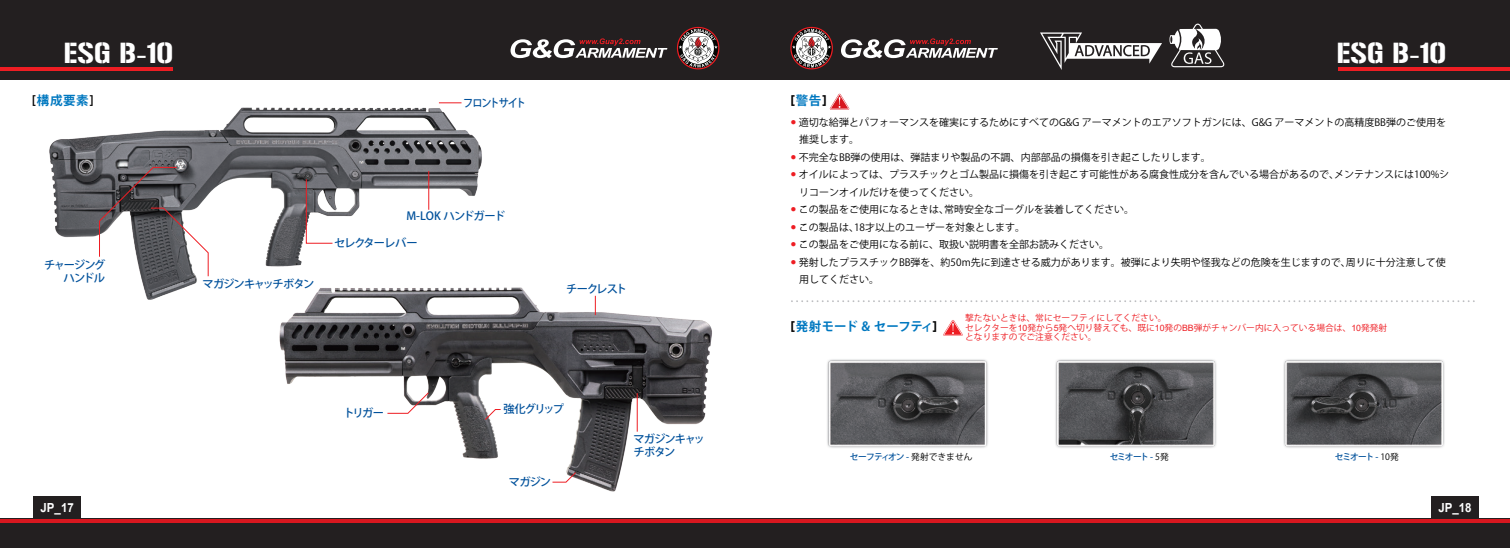
<style>
.page{position:relative;width:1510px;height:548px;background:#fff}
.page>*{position:absolute;margin:0;border:0;box-sizing:border-box;transform-origin:0 0}
.t1{font:28.75px "Gunplay";color:#fff}
.t2{font:700 12.5px "Koz Go Pro";letter-spacing:-.015em;color:#0078c0}
.t3{font:700 12.5px "Arial";color:#fff;scale:.92 1}
.t4{font:700 12.5px "Koz Go Pro";letter-spacing:.01em;color:#0078c0}
.t5{font:700 12.5px "DIN Pro";color:#000}
.t6{font:500 11.25px/13.5px "Koz Go Pro";letter-spacing:-.1em;color:#01519b;text-align:right}
.t7{font:500 11.25px/13.5px "Koz Go Pro";letter-spacing:-.08em;color:#01519b}
.t8{font:500 11.25px "Koz Go Pro";letter-spacing:-.05em;color:#01519b}
.t9{font:500 11.25px "Koz Go Pro";letter-spacing:-.1em;color:#01519b;scale:.9 1}
.t10{font:10px/17.5px "Koz Go Pro";color:#000}
.t11{font:8.75px/9.4px "Koz Go Pr 6 N";color:#ee1d23}
.t12{font:500 8.75px "Koz Go Pro";letter-spacing:-.13em;color:#01519b}
.t13{font:500 8.75px "Koz Go Pro";letter-spacing:-.11em;color:#01519b}
.s1{font-family:"DIN Pro";font-weight:500;color:#000}
.s2{font-family:"Koz Go Pro";color:#0078c0}
.s3{font-family:"Arial";color:#ee1d23}
.s4{font-family:"DIN Pro";color:#000}
.s5{font-family:"Arial"}
.s6{font-weight:400;color:#000}
</style>
<div class="page">
<img style="left:21px;top:79px;width:1467px;height:439px">
<div style="left:0;top:0;width:1509px;height:79px;background:#231f20"></div>
<hr style="left:0;top:67px;width:172px;height:4px;background:#ee1d23">
<hr style="left:1338px;top:67px;width:171px;height:4px;background:#ee1d23">
<div style="left:0;top:518px;width:1509px;height:29px;background:#231f20"></div>
<hr style="left:0;top:522px;width:1509px;height:1px;background:#d7171f">
<svg style="left:841px;top:38px;width:156px;height:20px"></svg>
<svg style="left:510px;top:38px;width:157px;height:20px"></svg>
<svg style="left:1169px;top:24px;width:55px;height:43px"></svg>
<div style="left:33px;top:495px;width:48px;height:27px;background:#231f20"></div>
<div style="left:1431px;top:495px;width:47px;height:27px;background:#231f20"></div>
<svg style="left:1040px;top:32px;width:122px;height:38px"></svg>
<hr style="left:0;top:519px;width:1509px;height:3px;background:#d7171f">
<svg style="left:677px;top:27px;width:42px;height:42px"></svg>
<svg style="left:790px;top:27px;width:43px;height:42px"></svg>
<svg style="left:829px;top:94px;width:20px;height:16px"></svg>
<svg style="left:943px;top:320px;width:19px;height:15px"></svg>
<svg style="left:792px;top:300px;width:683px;height:2px"></svg>
<svg style="left:439px;top:102px;width:22px;height:1px"></svg>
<svg style="left:386px;top:391px;width:44px;height:23px"></svg>
<svg style="left:551px;top:471px;width:26px;height:12px"></svg>
<svg style="left:484px;top:408px;width:17px;height:13px"></svg>
<svg style="left:305px;top:178px;width:28px;height:66px"></svg>
<hr style="left:428px;top:171px;width:1px;height:39px;background:#ee1d23">
<hr style="left:637px;top:393px;width:1px;height:38px;background:#ee1d23">
<svg style="left:595px;top:296px;width:1px;height:19px"></svg>
<svg style="left:99px;top:166px;width:110px;height:111px"></svg>
<h1 class="t1" style="left:64px;top:32px;width:111px">ESG B-10</h1>
<h1 class="t1" style="left:1336px;top:32px;width:111px">ESG B-10</h1>
<p class="t4" style="left:32px;top:92px;width:63px"><span class="s1">[</span>構成要素<span class="s1">]</span></p>
<p class="t5" style="left:790px;top:92px;width:38px">[<span class="s2">警告</span>]</p>
<p class="t10" style="left:799px;top:113px;width:648px;text-indent:-9px"><span class="s3">●</span> 適切な給弾とパフォーマンスを確実にするためにすべてのG&amp;G アーマメントのエアソフトガンには、G&amp;G アーマメントの高精度BB弾のご使用を推奨します。</p>
<p class="t10" style="left:790px;top:148px;width:422px"><span class="s3">●</span> 不完全なBB弾の使用は、弾詰まりや製品の不調、内部部品の損傷を引き起こしたりします。</p>
<p class="t10" style="left:799px;top:166px;width:651px;text-indent:-9px"><span class="s3">●</span> オイルによっては、プラスチックとゴム製品に損傷を引き起こす可能性がある腐食性成分を含んでいる場合があるので､メンテナンスには100%シリコーンオイルだけを使ってください。</p>
<p class="t10" style="left:790px;top:201px;width:345px"><span class="s3">●</span> この製品をご使用になるときは､常時安全なゴーグルを装着してください。</p>
<p class="t10" style="left:790px;top:218px;width:236px"><span class="s3">●</span> この製品は､18才以上のユーザーを対象とします。</p>
<p class="t10" style="left:790px;top:236px;width:320px"><span class="s3">●</span> この製品をご使用になる前に、取扱い説明書を全部お読みください。</p>
<p class="t10" style="left:799px;top:253px;width:648px;text-indent:-9px"><span class="s3">●</span> 発射したプラスチックBB弾を、約50m先に到達させる威力があります。被弾により失明や怪我などの危険を生じますので､周りに十分注意して使用してください。</p>
<p class="t9" style="left:463px;top:95px;width:71px">フロントサイト</p>
<p class="t8" style="left:406px;top:208px;width:100px">M-LOK ハンドガード</p>
<p class="t6" style="left:334px;top:237px;width:85px">セレクターレバー</p>
<p class="t6" style="left:44px;top:258px;width:63px">チャージングハンドル</p>
<p class="t6" style="left:203px;top:278px;width:113px">マガジンキャッチボタン</p>
<p class="t6" style="left:566px;top:282px;width:62px">チークレスト</p>
<p class="t6" style="left:343px;top:407px;width:42px">トリガー</p>
<p class="t6" style="left:503px;top:402px;width:62px">強化グリップ</p>
<p class="t6" style="left:509px;top:475px;width:44px">マガジン</p>
<p class="t7" style="left:633px;top:432px;width:73px">マガジンキャッチボタン</p>
<p class="t2" style="left:790px;top:318px;width:148px"><span class="s4">[</span>発射モード &amp; セーフティ<span class="s4">]</span></p>
<p class="t11" style="left:965px;top:313px;width:423px">撃たないときは、常にセーフティにしてください。<br>セレクターを<span class="s5">10</span>発から<span class="s5">5</span>発へ切り替えても、既に<span class="s5">10</span>発の<span class="s5">BB</span>弾がチャンバー内に入っている場合は、<span class="s5">10</span>発発射となりますのでご注意ください。</p>
<p class="t13" style="left:850px;top:451px;width:124px">セーフティオン - <span class="s6">発射できません</span></p>
<p class="t12" style="left:1334px;top:451px;width:65px">セミオート - <span class="s6">10発</span></p>
<p class="t12" style="left:1109px;top:451px;width:61px">セミオート - <span class="s6">5発</span></p>
<p class="t3" style="left:41px;top:498px;width:38px">JP_17</p>
<p class="t3" style="left:1438px;top:498px;width:38px">JP_18</p>
</div>
